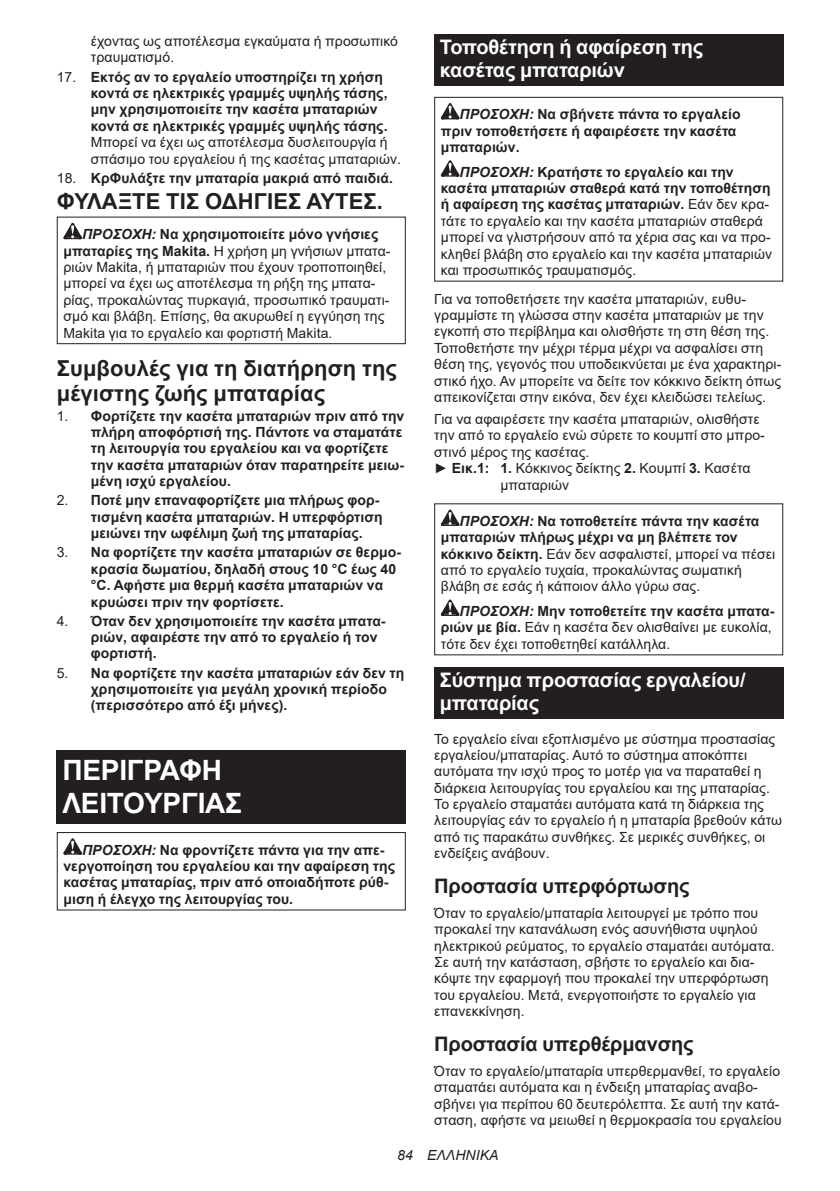
<style>
.page{position:relative;width:840px;height:1191px;background:#fff}
.page>*{position:absolute;margin:0;border:0;box-sizing:border-box;transform-origin:0 0}
.t1{font:700 28px/32.8px "Arial";letter-spacing:-.01em;color:#fff}
.t2{font:700 22px/25.8px "Arial";letter-spacing:.005em;color:#231f20}
.t3{font:700 20px/23.4px "Arial";letter-spacing:-.01em;color:#fff}
.t4{font:700 20px "Arial";letter-spacing:-.01em;color:#231f20}
.t5{font:14px/16.4px "Arial";letter-spacing:.005em;color:#231f20}
.t6{font:700 14px/16.4px "Arial";letter-spacing:.005em;color:#231f20}
.t7{font:italic 14px "Arial";letter-spacing:.005em;color:#231f20}
.s1{font-weight:400}
.s2{font-weight:700;font-style:italic}
.s3{font-weight:700}
.s4{font-style:italic}
</style>
<div class="page">
<svg style="left:63px;top:223px;width:19px;height:16px"></svg>
<div style="left:57px;top:217px;width:348px;height:127px;border:1px solid #231f20"></div>
<div style="left:57px;top:750px;width:348px;height:74px;background:#231f20"></div>
<svg style="left:63px;top:838px;width:19px;height:16px"></svg>
<div style="left:57px;top:832px;width:348px;height:78px;border:1px solid #231f20"></div>
<div style="left:434px;top:34px;width:348px;height:52px;background:#231f20"></div>
<svg style="left:440px;top:103px;width:19px;height:16px"></svg>
<svg style="left:440px;top:160px;width:19px;height:17px"></svg>
<div style="left:434px;top:97px;width:348px;height:185px;border:1px solid #231f20"></div>
<svg style="left:440px;top:509px;width:19px;height:17px"></svg>
<svg style="left:440px;top:599px;width:19px;height:17px"></svg>
<div style="left:434px;top:666px;width:348px;height:52px;background:#231f20"></div>
<p class="t5" style="left:91px;top:33px;width:308px">έχοντας ως αποτέλεσμα εγκαύματα ή προσωπικό τραυματισμό.</p>
<p class="t6" style="left:91px;top:69px;width:298px;text-indent:-34px"><span class="s1">17.</span> Εκτός αν το εργαλείο υποστηρίζει τη χρήση κοντά σε ηλεκτρικές γραμμές υψηλής τάσης, μην χρησιμοποιείτε την κασέτα μπαταριών κοντά σε ηλεκτρικές γραμμές υψηλής τάσης.</p>
<p class="t5" style="left:91px;top:134px;width:312px">Μπορεί να έχει ως αποτέλεσμα δυσλειτουργία ή σπάσιμο του εργαλείου ή της κασέτας μπαταριών.</p>
<p class="t6" style="left:57px;top:170px;width:337px"><span class="s1">18.</span> ΚρΦυλάξτε την μπαταρία μακριά από παιδιά.</p>
<h2 class="t2" style="left:57px;top:188px;width:327px">ΦΥΛΑΞΤΕ ΤΙΣ ΟΔΗΓΙΕΣ ΑΥΤΕΣ.</h2>
<p class="t5" style="left:63px;top:226px;width:328px;text-indent:19px"><span class="s2">ΠΡΟΣΟΧΗ:</span> <span class="s3">Να χρησιμοποιείτε μόνο γνήσιες μπαταρίες της Makita.</span> Η χρήση μη γνήσιων μπατα&shy;ριών Makita, ή μπαταριών που έχουν τροποποιηθεί, μπορεί να έχει ως αποτέλεσμα τη ρήξη της μπατα&shy;ρίας, προκαλώντας πυρκαγιά, προσωπικό τραυματι&shy;σμό και βλάβη. Επίσης, θα ακυρωθεί η εγγύηση της Makita για το εργαλείο και φορτιστή Makita.</p>
<h2 class="t2" style="left:57px;top:355px;width:341px">Συμβουλές για τη διατήρηση της μέγιστης ζωής μπαταρίας</h2>
<p class="t6" style="left:91px;top:407px;width:315px;text-indent:-34px"><span class="s1">1.</span> Φορτίζετε την κασέτα μπαταριών πριν από την πλήρη αποφόρτισή της. Πάντοτε να σταματάτε τη λειτουργία του εργαλείου και να φορτίζετε την κασέτα μπαταριών όταν παρατηρείτε μειω&shy;μένη ισχύ εργαλείου.</p>
<p class="t6" style="left:91px;top:492px;width:293px;text-indent:-34px"><span class="s1">2.</span> Ποτέ μην επαναφορτίζετε μια πλήρως φορ&shy;τισμένη κασέτα μπαταριών. Η υπερφόρτιση μειώνει την ωφέλιμη ζωή της μπαταρίας.</p>
<p class="t6" style="left:91px;top:544px;width:311px;text-indent:-34px"><span class="s1">3.</span> Να φορτίζετε την κασέτα μπαταριών σε θερμο&shy;κρασία δωματίου, δηλαδή στους 10 °C έως 40 °C. Αφήστε μια θερμή κασέτα μπαταριών να κρυώσει πριν την φορτίσετε.</p>
<p class="t6" style="left:91px;top:613px;width:296px;text-indent:-34px"><span class="s1">4.</span> Όταν δεν χρησιμοποιείτε την κασέτα μπατα&shy;ριών, αφαιρέστε την από το εργαλείο ή τον φορτιστή.</p>
<p class="t6" style="left:91px;top:664px;width:315px;text-indent:-34px"><span class="s1">5.</span> Να φορτίζετε την κασέτα μπαταριών εάν δεν τη χρησιμοποιείτε για μεγάλη χρονική περίοδο (περισσότερο από έξι μήνες).</p>
<h1 class="t1" style="left:62px;top:754px;width:181px">ΠΕΡΙΓΡΑΦΗ<br>ΛΕΙΤΟΥΡΓΙΑΣ</h1>
<p class="t6" style="left:63px;top:841px;width:333px;text-indent:19px"><span class="s4">ΠΡΟΣΟΧΗ:</span> Να φροντίζετε πάντα για την απε&shy;νεργοποίηση του εργαλείου και την αφαίρεση της κασέτας μπαταρίας, πριν από οποιαδήποτε ρύθ&shy;μιση ή έλεγχο της λειτουργίας του.</p>
<h3 class="t3" style="left:439px;top:36px;width:265px">Τοποθέτηση ή αφαίρεση της κασέτας μπαταριών</h3>
<p class="t6" style="left:440px;top:106px;width:301px;text-indent:19px"><span class="s4">ΠΡΟΣΟΧΗ:</span> Να σβήνετε πάντα το εργαλείο πριν τοποθετήσετε ή αφαιρέσετε την κασέτα μπαταριών.</p>
<p class="t5" style="left:440px;top:163px;width:332px;text-indent:19px"><span class="s2">ΠΡΟΣΟΧΗ:</span> <span class="s3">Κρατήστε το εργαλείο και την κασέτα μπαταριών σταθερά κατά την τοποθέτηση ή αφαίρεση της κασέτας μπαταριών.</span> Εάν δεν κρα&shy;τάτε το εργαλείο και την κασέτα μπαταριών σταθερά μπορεί να γλιστρήσουν από τα χέρια σας και να προ&shy;κληθεί βλάβη στο εργαλείο και την κασέτα μπαταριών και προσωπικός τραυματισμός.</p>
<p class="t5" style="left:434px;top:290px;width:348px">Για να τοποθετήσετε την κασέτα μπαταριών, ευθυ&shy;γραμμίστε τη γλώσσα στην κασέτα μπαταριών με την εγκοπή στο περίβλημα και ολισθήστε τη στη θέση της.<br>Τοποθετήστε την μέχρι τέρμα μέχρι να ασφαλίσει στη θέση της, γεγονός που υποδεικνύεται με ένα χαρακτηρι&shy;στικό ήχο. Αν μπορείτε να δείτε τον κόκκινο δείκτη όπως απεικονίζεται στην εικόνα, δεν έχει κλειδώσει τελείως.</p>
<p class="t5" style="left:434px;top:411px;width:327px">Για να αφαιρέσετε την κασέτα μπαταριών, ολισθήστε</p>
<p class="t5" style="left:434px;top:427px;width:332px">την από το εργαλείο ενώ σύρετε το κουμπί στο μπρο-</p>
<p class="t5" style="left:434px;top:443px;width:157px">στινό μέρος της κασέτας.</p>
<p class="t5" style="left:434px;top:460px;width:317px">► <span class="s3">Εικ.1: 1.</span> Κόκκινος δείκτης <span class="s3">2.</span> Κουμπί <span class="s3">3.</span> Κασέτα</p>
<p class="t5" style="left:500px;top:476px;width:70px">μπαταριών</p>
<p class="t5" style="left:440px;top:513px;width:336px;text-indent:19px"><span class="s2">ΠΡΟΣΟΧΗ:</span> <span class="s3">Να τοποθετείτε πάντα την κασέτα μπαταριών πλήρως μέχρι να μη βλέπετε τον κόκκινο δείκτη.</span> Εάν δεν ασφαλιστεί, μπορεί να πέσει από το εργαλείο τυχαία, προκαλώντας σωματική βλάβη σε εσάς ή κάποιον άλλο γύρω σας.</p>
<p class="t5" style="left:440px;top:602px;width:335px;text-indent:19px"><span class="s2">ΠΡΟΣΟΧΗ:</span> <span class="s3">Μην τοποθετείτε την κασέτα μπατα&shy;ριών με βία.</span> Εάν η κασέτα δεν ολισθαίνει με ευκολία, τότε δεν έχει τοποθετηθεί κατάλληλα.</p>
<h3 class="t3" style="left:439px;top:668px;width:307px">Σύστημα προστασίας εργαλείου/ μπαταρίας</h3>
<p class="t5" style="left:434px;top:730px;width:349px">Το εργαλείο είναι εξοπλισμένο με σύστημα προστασίας εργαλείου/μπαταρίας. Αυτό το σύστημα αποκόπτει αυτόματα την ισχύ προς το μοτέρ για να παραταθεί η διάρκεια λειτουργίας του εργαλείου και της μπαταρίας.<br>Το εργαλείο σταματάει αυτόματα κατά τη διάρκεια της λειτουργίας εάν το εργαλείο ή η μπαταρία βρεθούν κάτω από τις παρακάτω συνθήκες. Σε μερικές συνθήκες, οι ενδείξεις ανάβουν.</p>
<h3 class="t4" style="left:434px;top:872px;width:257px">Προστασία υπερφόρτωσης</h3>
<p class="t5" style="left:434px;top:904px;width:342px">Όταν το εργαλείο/μπαταρία λειτουργεί με τρόπο που προκαλεί την κατανάλωση ενός ασυνήθιστα υψηλού ηλεκτρικού ρεύματος, το εργαλείο σταματάει αυτόματα.<br>Σε αυτή την κατάσταση, σβήστε το εργαλείο και δια&shy;κόψτε την εφαρμογή που προκαλεί την υπερφόρτωση του εργαλείου. Μετά, ενεργοποιήστε το εργαλείο για επανεκκίνηση.</p>
<h3 class="t4" style="left:434px;top:1029px;width:261px">Προστασία υπερθέρμανσης</h3>
<p class="t5" style="left:434px;top:1062px;width:349px">Όταν το εργαλείο/μπαταρία υπερθερμανθεί, το εργαλείο σταματάει αυτόματα και η ένδειξη μπαταρίας αναβο&shy;σβήνει για περίπου 60 δευτερόλεπτα. Σε αυτή την κατά&shy;σταση, αφήστε να μειωθεί η θερμοκρασία του εργαλείου</p>
<p class="t7" style="left:397px;top:1146px;width:103px">84 ΕΛΛΗΝΙΚΑ</p>
</div>
